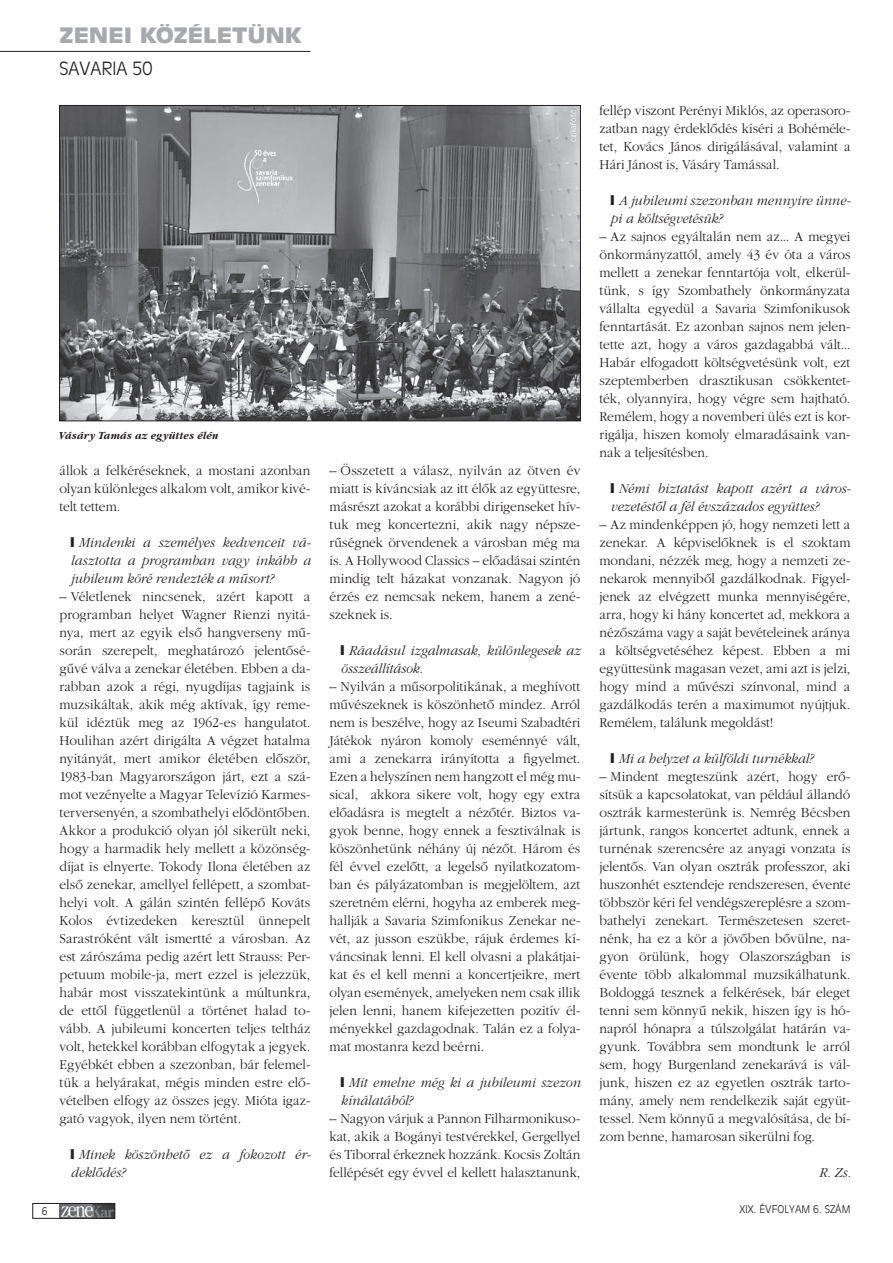
<style>
.page{position:relative;width:893px;height:1263px;background:#fff}
.page>*{position:absolute;margin:0;border:0;box-sizing:border-box;transform-origin:0 0}
.t1{font:21px "Antique Olive H Black";letter-spacing:-.005em;color:#a8a9ad;scale:1.2 1}
.t2{font:18px "Antique Olive H Light";color:#231f20}
.t3{font:14.25px/18px "Garamond Light H";color:#231f20;text-align:justify}
.t4{font:14.25px/18px "Garamond Light Italic H";letter-spacing:.005em;color:#231f20;scale:.95 1}
.t5{font:14.25px/18px "Garamond Light H";color:#231f20;text-align:justify;scale:.95 1}
.t6{font:11.25px "Garamond Bold Italic H";letter-spacing:.01em;color:#231f20;scale:.95 1}
.t7{font:10.5px "Antique Olive H Light";color:#231f20}
.t8{font:7.5px "Antique Olive H Light";color:#fff;scale:.95 1}
</style>
<div class="page">
<hr style="left:0;top:51px;width:310px;height:1px;background:#231f20">
<img style="left:60px;top:1205px;width:53px;height:11px">
<div style="left:33px;top:1203px;width:82px;height:15px;border:1px solid #231f20"></div>
<img style="left:61px;top:107px;width:518px;height:312px">
<div style="left:59px;top:105px;width:522px;height:316px;border:1px solid #231f20"></div>
<h1 class="t1" style="left:60px;top:22px;width:203px">ZENEI KÖZÉLETÜNK</h1>
<p class="t2" style="left:60px;top:57px;width:95px">SAVARIA 50</p>
<p class="t8" style="left:569px;top:141px;width:35px;rotate:-90deg">czikafotó</p>
<p class="t6" style="left:60px;top:429px;width:169px">Vásáry Tamás az együttes élén</p>
<p class="t5" style="left:60px;top:462px;width:266px">állok a felkéréseknek, a mostani azonban olyan különleges alkalom volt, amikor kivé&shy;telt tettem.</p>
<p class="t4" style="left:71px;top:534px;width:255px;text-align:justify;text-indent:8px">Mindenki a személyes kedvenceit vá&shy;lasztotta a programban vagy inkább a jubil eum köré rendezték a mûsort?</p>
<p class="t3" style="left:60px;top:588px;width:252px">– Véletlenek nincsenek, azért kapott a programban helyet Wagner Rienzi nyitá&shy;nya, mert az egyik elsô hangverseny mû&shy;során szerepelt, meghatározó jelentôsé&shy;gûvé válva a zenekar életében. Ebben a da&shy;rabban azok a régi, nyugdíjas tagjaink is muzsikáltak, akik még aktívak, így reme&shy;kül idéztük meg az 1962-es hangulatot.<br>Houlihan azért dirigálta A végzet hatalma nyitányát, mert amikor életében elôször, 1983-ban Magyarországon járt, ezt a szá&shy;mot vezényelte a Magyar Televízió Karmes&shy;terversenyén, a szombathelyi elôdöntôben.<br>Akkor a produkció olyan jól sikerült neki, hogy a harmadik hely mellett a közönség&shy;díjat is elnyerte. Tokody Ilona életében az elsô zenekar, amellyel fellépett, a szombat&shy;helyi volt. A gálán szintén fellépô Kováts Kolos évtizedeken keresztül ünnepelt Sarastróként vált ismertté a városban. Az est zárószáma pedig azért lett Strauss: Per&shy;petuum mobile-ja, mert ezzel is jelezzük, habár most visszatekintünk a múltunkra, de ettôl függetlenül a történet halad to&shy;vább. A jubileumi koncerten teljes teltház volt, hetekkel korábban elfogytak a jegyek.<br>Egyébkét ebben a szezonban, bár felemel&shy;tük a helyárakat, mégis minden estre elô&shy;vételben elfogy az összes jegy. Mióta igaz&shy;gató vagyok, ilyen nem történt.</p>
<p class="t4" style="left:71px;top:1146px;width:255px;text-indent:8px">Minek köszönhetô ez a fokozott ér&shy;deklôdés?</p>
<p class="t3" style="left:330px;top:462px;width:252px">– Összetett a válasz, nyilván az ötven év miatt is kíváncsiak az itt élôk az együttesre, másrészt azokat a korábbi dirigenseket hív&shy;tuk meg koncertezni, akik nagy népsze&shy;rûségnek örvendenek a városban még ma is. A Hollywood Classics – elôadásai szintén mindig telt házakat vonzanak. Nagyon jó érzés ez nemcsak nekem, hanem a zené&shy;szeknek is.</p>
<p class="t4" style="left:341px;top:642px;width:254px;text-indent:8px">Ráadásul izgalmasak, különlegesek az összeállítások.</p>
<p class="t3" style="left:330px;top:678px;width:252px">– Nyilván a mûsorpolitikának, a meghívott mûvészeknek is köszönhetô mindez. Arról nem is beszélve, hogy az Iseumi Szabadtéri Játékok nyáron komoly eseménnyé vált, ami a zenekarra irányította a figyelmet.<br>Ezen a helyszínen nem hangzott el még mu&shy;sical, akkora sikere volt, hogy egy extra elôadásra is megtelt a nézôtér. Biztos va&shy;gyok benne, hogy ennek a fesztiválnak is köszönhetünk néhány új nézôt. Három és fél évvel ezelôtt, a legelsô nyilatkozatom&shy;ban és pályázatomban is megjelöltem, azt szeretném elérni, hogyha az emberek meg&shy;hallják a Savaria Szimfonikus Zenekar ne&shy;vét, az jusson eszükbe, rájuk érdemes kí&shy;váncsinak lenni. El kell olvasni a plakátjai&shy;kat és el kell menni a koncertjeikre, mert olyan események, amelyeken nem csak illik jelen lenni, hanem kifejezetten pozitív él&shy;ményekkel gazdagodnak. Talán ez a folya&shy;mat mostanra kezd beérni.</p>
<p class="t4" style="left:341px;top:1074px;width:254px;text-indent:8px">Mit emelne még ki a jubileumi szezon kínálatából?</p>
<p class="t3" style="left:330px;top:1110px;width:252px">– Nagyon várjuk a Pannon Filharmonikuso&shy;kat, akik a Bogányi testvérekkel, Gergellyel és Tiborral érkeznek hozzánk. Kocsis Zoltán fellépését egy évvel el kellett halasztanunk,</p>
<p class="t5" style="left:600px;top:102px;width:266px">fellép viszont Perényi Miklós, az operasoro&shy;zatban nagy érdeklôdés kíséri a Bohéméle&shy;tet, Kovács János dirigálásával, valamint a Hári Jánost is, Vásáry Tamással.</p>
<p class="t4" style="left:611px;top:192px;width:255px;text-indent:8px">A jubileumi szezonban mennyire ünne&shy;pi a költségvetésük?</p>
<p class="t3" style="left:600px;top:228px;width:252px">– Az sajnos egyáltalán nem az... A megyei önkormányzattól, amely 43 év óta a város mellett a zenekar fenntartója volt, elkerül&shy;tünk, s így Szombathely önkormányzata vállalta egyedül a Savaria Szimfonikusok fenntartását. Ez azonban sajnos nem jelen&shy;tette azt, hogy a város gazdagabbá vált...<br>Habár elfogadott költségvetésünk volt, ezt szeptemberben drasztikusan csökkentet&shy;ték, olyannyira, hogy végre sem hajtható.<br>Remélem, hogy a novemberi ülés ezt is kor&shy;rigálja, hiszen komoly elmaradásaink van&shy;nak a teljesítésben.</p>
<p class="t4" style="left:611px;top:480px;width:255px;text-indent:8px">Némi biztatást kapott azért a város&shy;vezetéstôl a fél évszázados együttes?</p>
<p class="t3" style="left:600px;top:516px;width:252px">– Az mindenképpen jó, hogy nemzeti lett a zenekar. A képviselôknek is el szoktam mondani, nézzék meg, hogy a nemzeti ze&shy;nekarok mennyibôl gazdálkodnak. Figyel&shy;jenek az elvégzett munka mennyiségére, arra, hogy ki hány koncertet ad, mekkora a nézôszáma vagy a saját bevételeinek aránya a költségvetéséhez képest. Ebben a mi együttesünk magasan vezet, ami azt is jelzi, hogy mind a mûvészi színvonal, mind a gazdálkodás terén a maximumot nyújtjuk.<br>Remélem, találunk megoldást!</p>
<p class="t4" style="left:618px;top:750px;width:206px">Mi a helyzet a külföldi turnékkal?</p>
<p class="t3" style="left:600px;top:768px;width:252px">– Mindent megteszünk azért, hogy erô&shy;sítsük a kapcsolatokat, van például állandó osztrák karmesterünk is. Nemrég Bécsben jártunk, rangos koncertet adtunk, ennek a turnénak szerencsére az anyagi vonzata is jelentôs. Van olyan osztrák professzor, aki huszonhét esztendeje rendszeresen, évente többször kéri fel vendégszereplésre a szom&shy;bathelyi zenekart. Természetesen szeret&shy;nénk, ha ez a kör a jövôben bôvülne, na&shy;gyon örülünk, hogy Olaszországban is évente több alkalommal muzsikálhatunk.<br>Boldoggá tesznek a felkérések, bár eleget tenni sem könnyû nekik, hiszen így is hó&shy;napról hónapra a túlszolgálat határán va&shy;gyunk. Továbbra sem mondtunk le arról sem, hogy Burgenland zenekarává is vál&shy;junk, hiszen ez az egyetlen osztrák tarto&shy;mány, amely nem rendelkezik saját együt&shy;tessel. Nem könnyû a megvalósítása, de bí&shy;zom benne, hamarosan sikerülni fog.</p>
<p class="t4" style="left:819px;top:1164px;width:35px">R. Zs.</p>
<p class="t7" style="left:42px;top:1205px;width:7px">6</p>
<p class="t7" style="left:740px;top:1203px;width:112px">XIX. ÉVFOLYAM 6. SZÁM</p>
</div>
